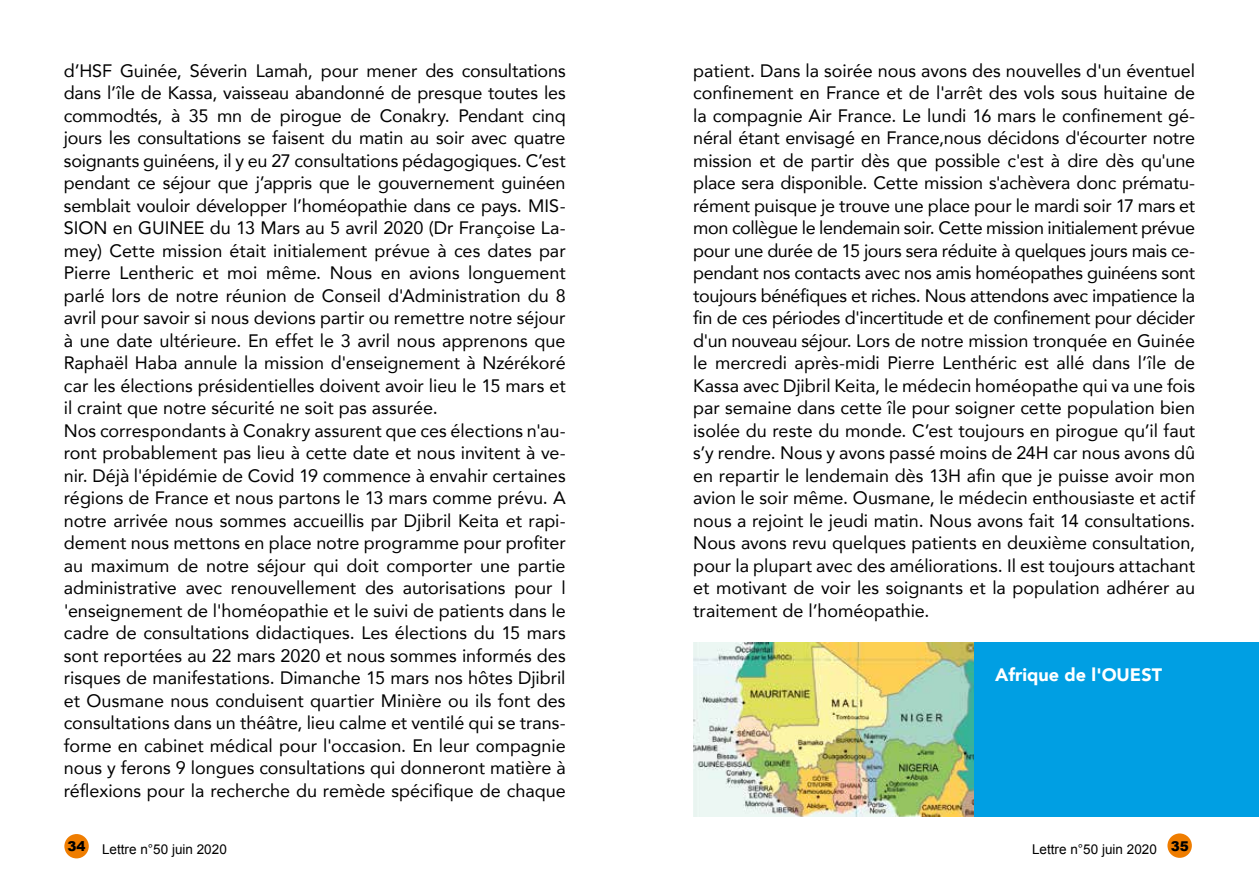
<style>
.page{position:relative;width:1259px;height:893px;background:#fff}
.page>*{position:absolute;margin:0;border:0;box-sizing:border-box;transform-origin:0 0}
.t1{font:18px/22.5px "Avenir";letter-spacing:-.005em;color:#000}
.t2{font:900 18px "Avenir";color:#fff}
.t3{font:13.5px "Arial";color:#000}
</style>
<div class="page">
<div style="left:64px;top:834px;width:25px;height:24px;background:#ef7d00;border-radius:50%"></div>
<div style="left:1167px;top:833px;width:24px;height:25px;background:#ef7d00;border-radius:50%"></div>
<img style="left:693px;top:643px;width:281px;height:174px">
<div style="left:974px;top:642px;width:285px;height:174px;background:#009fe3"></div>
<p class="t1" style="left:64px;top:59px;width:503px">d’HSF Guinée, Séverin Lamah, pour mener des consultations dans l’île de Kassa, vaisseau abandonné de presque toutes les commodtés, à 35 mn de pirogue de Conakry. Pendant cinq jours les consultations se faisent du matin au soir avec quatre soignants guinéens, il y eu 27 consultations pédagogiques. C’est pendant ce séjour que j’appris que le gouvernement guinéen semblait vouloir développer l’homéopathie dans ce pays. MIS-SION en GUINEE du 13 Mars au 5 avril 2020 (Dr Françoise La&shy;mey) Cette mission était initialement prévue à ces dates par Pierre Lentheric et moi même. Nous en avions longuement parlé lors de notre réunion de Conseil d'Administration du 8 avril pour savoir si nous devions partir ou remettre notre séjour à une date ultérieure. En effet le 3 avril nous apprenons que Raphaël Haba annule la mission d'enseignement à Nzérékoré car les élections présidentielles doivent avoir lieu le 15 mars et il craint que notre sécurité ne soit pas assurée.<br>Nos correspondants à Conakry assurent que ces élections n'au&shy;ront probablement pas lieu à cette date et nous invitent à ve&shy;nir. Déjà l'épidémie de Covid 19 commence à envahir certaines régions de France et nous partons le 13 mars comme prévu. A notre arrivée nous sommes accueillis par Djibril Keita et rapi&shy;dement nous mettons en place notre programme pour profiter au maximum de notre séjour qui doit comporter une partie administrative avec renouvellement des autorisations pour l 'enseignement de l'homéopathie et le suivi de patients dans le cadre de consultations didactiques. Les élections du 15 mars sont reportées au 22 mars 2020 et nous sommes informés des risques de manifestations. Dimanche 15 mars nos hôtes Djibril et Ousmane nous conduisent quartier Minière ou ils font des consultations dans un théâtre, lieu calme et ventilé qui se trans&shy;forme en cabinet médical pour l'occasion. En leur compagnie nous y ferons 9 longues consultations qui donneront matière à réflexions pour la recherche du remède spécifique de chaque</p>
<p class="t1" style="left:693px;top:59px;width:503px;text-align:justify">patient. Dans la soirée nous avons des nouvelles d'un éventuel confinement en France et de l'arrêt des vols sous huitaine de la compagnie Air France. Le lundi 16 mars le confinement gé&shy;néral étant envisagé en France,nous décidons d'écourter notre mission et de partir dès que possible c'est à dire dès qu'une place sera disponible. Cette mission s'achèvera donc prématu&shy;rément puisque je trouve une place pour le mardi soir 17 mars et mon collègue le lendemain soir. Cette mission initialement prévue pour une durée de 15 jours sera réduite à quelques jours mais ce&shy;pendant nos contacts avec nos amis homéopathes guinéens sont toujours bénéfiques et riches. Nous attendons avec impatience la fin de ces périodes d'incertitude et de confinement pour décider d'un nouveau séjour. Lors de notre mission tronquée en Guinée le mercredi après-midi Pierre Lenthéric est allé dans l’île de Kassa avec Djibril Keita, le médecin homéopathe qui va une fois par semaine dans cette île pour soigner cette population bien isolée du reste du monde. C’est toujours en pirogue qu’il faut s’y rendre. Nous y avons passé moins de 24H car nous avons dû en repartir le lendemain dès 13H afin que je puisse avoir mon avion le soir même. Ousmane, le médecin enthousiaste et actif nous a rejoint le jeudi matin. Nous avons fait 14 consultations.<br>Nous avons revu quelques patients en deuxième consultation, pour la plupart avec des améliorations. Il est toujours attachant et motivant de voir les soignants et la population adhérer au traitement de l’homéopathie.</p>
<p class="t2" style="left:995px;top:660px;width:168px">Afrique de l'OUEST</p>
<p class="t3" style="left:68px;top:840px;width:161px"><sup>34</sup> Lettre n°50 juin 2020</p>
<p class="t3" style="left:1032px;top:840px;width:158px">Lettre n°50 juin 2020 <sup>35</sup></p>
</div>
